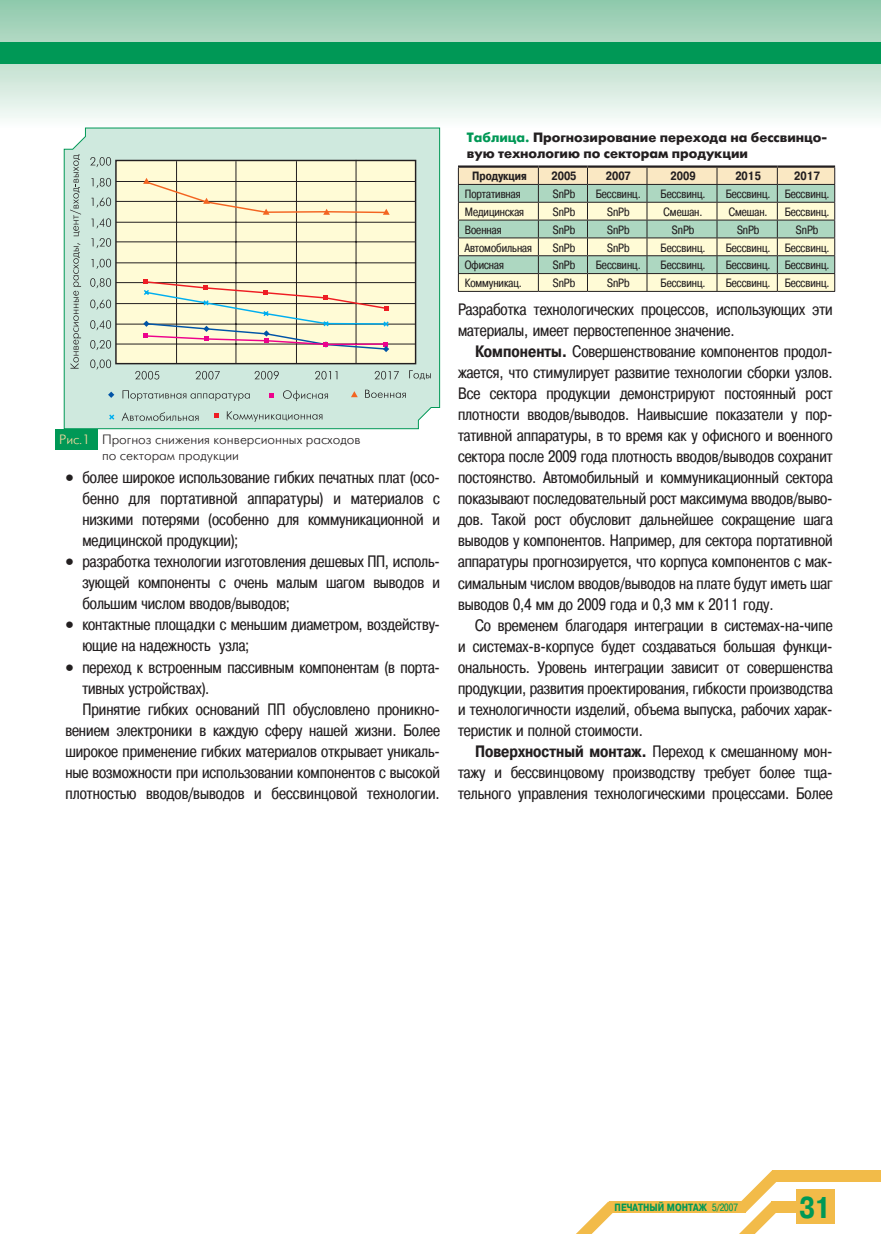
<style>
.page{position:relative;width:881px;height:1234px;background:#fff}
.page>*{position:absolute;margin:0;border:0;box-sizing:border-box;transform-origin:0 0}
.t1{font:700 30px "Pragmatica Cond C";color:#009856}
.t2{font:16.5px/21px "Pragmatica Cond C";color:#231f20;text-align:justify}
.t3{font:700 13.5px/16.2px "Futuris C";color:#231f20}
.t4{font:13.5px/15.8px "Futuris C";color:#231f20}
.t5{font:12px "Pragmatica Cond C";color:#231f20}
.t6{font:700 12px "Pragmatica Cond C";color:#231f20}
.t7{font:700 10.5px "Pragmatica Cond C";color:#009856}
.s1{color:#f9d9a0}
.s2{color:#009856}
.s3{font-weight:700}
.s4{font-weight:400}
.s5{font-weight:400;font-size:8.55px}
</style>
<div class="page">
<div style="left:771px;top:1169px;width:109px;height:11px;background:#f2bb49"></div>
<svg style="left:737px;top:1169px;width:42px;height:64px"></svg>
<div style="left:771px;top:1201px;width:60px;height:11px;background:#f2bb49"></div>
<svg style="left:577px;top:1202px;width:39px;height:31px"></svg>
<div style="left:608px;top:1201px;width:137px;height:11px;background:#f2bb49"></div>
<div style="left:796px;top:1189px;width:38px;height:34px;background:#f2bb49"></div>
<img style="left:0;top:0;width:880px;height:118px">
<div style="left:0;top:43px;width:880px;height:21px;background:#009856"></div>
<div style="left:55px;top:429px;width:43px;height:20px;background:#009856"></div>
<svg style="left:63px;top:127px;width:377px;height:302px;background:#d9e2cc"></svg>
<hr style="left:458px;top:165px;width:80px;height:3px;background:#231f20">
<hr style="left:538px;top:165px;width:49px;height:3px;background:#231f20">
<hr style="left:587px;top:165px;width:59px;height:3px;background:#231f20">
<hr style="left:646px;top:165px;width:70px;height:3px;background:#231f20">
<hr style="left:716px;top:165px;width:61px;height:3px;background:#231f20">
<hr style="left:777px;top:165px;width:57px;height:3px;background:#231f20">
<hr style="left:458px;top:291px;width:80px;height:1px;background:#231f20">
<hr style="left:538px;top:291px;width:49px;height:1px;background:#231f20">
<hr style="left:587px;top:291px;width:59px;height:1px;background:#231f20">
<hr style="left:646px;top:291px;width:70px;height:1px;background:#231f20">
<hr style="left:716px;top:291px;width:61px;height:1px;background:#231f20">
<svg style="left:458px;top:166px;width:377px;height:125px;background:#ccd8bc"></svg>
<hr style="left:777px;top:291px;width:57px;height:1px;background:#231f20">
<p class="t4" style="left:102px;top:431px;width:260px;text-indent:-43px"><span class="s1">Рис.1</span> П рогноз снижения конверсионных расходов по секторам продукции</p>
<p class="t2" style="left:82px;top:467px;width:359px;text-indent:-17px">• более широкое использование гибких печатных плат (осо&shy;бенно для портативной аппаратуры) и материалов с низкими потерями (особенно для коммуникационной и медицинской продукции);</p>
<p class="t2" style="left:82px;top:551px;width:359px;text-indent:-17px">• разработка технологии изготовления дешевых ПП, исполь&shy;зующей компоненты с очень малым шагом выводов и большим числом вводов/выводов;</p>
<p class="t2" style="left:82px;top:614px;width:359px;text-indent:-17px">• контактные площадки с меньшим диаметром, воздейству&shy;ющие на надежность узла;</p>
<p class="t2" style="left:65px;top:656px;width:376px">• переход к встроенным пассивным компонентам (в порта-</p>
<p class="t2" style="left:82px;top:677px;width:128px">тивных устройствах).</p>
<p class="t2" style="left:82px;top:698px;width:359px">Принятие гибких оснований ПП обусловлено проникно-</p>
<p class="t2" style="left:65px;top:719px;width:376px">вением электроники в каждую сферу нашей жизни. Более</p>
<p class="t2" style="left:65px;top:740px;width:376px">широкое применение гибких материалов открывает уникаль-</p>
<p class="t2" style="left:65px;top:761px;width:376px">ные возможности при использовании компонентов с высокой</p>
<p class="t2" style="left:65px;top:782px;width:376px">плотностью вводов/выводов и бессвинцовой технологии.</p>
<p class="t3" style="left:466px;top:129px;width:361px"><span class="s2">Таблица.</span> Прогнозирование перехода на бессвинцо&shy;вую технологию по секторам продукции</p>
<p class="t6" style="left:472px;top:169px;width:56px">Продукция</p>
<p class="t6" style="left:551px;top:169px;width:27px">2005</p>
<p class="t6" style="left:605px;top:169px;width:27px">2007</p>
<p class="t6" style="left:670px;top:169px;width:27px">2009</p>
<p class="t6" style="left:735px;top:169px;width:27px">2015</p>
<p class="t6" style="left:793px;top:169px;width:27px">2017</p>
<p class="t5" style="left:464px;top:187px;width:57px">Портативная</p>
<p class="t5" style="left:552px;top:187px;width:24px">SnPb</p>
<p class="t5" style="left:595px;top:187px;width:46px">Бессвинц.</p>
<p class="t5" style="left:660px;top:187px;width:46px">Бессвинц.</p>
<p class="t5" style="left:725px;top:187px;width:105px">Бессвинц. Бессвинц.</p>
<p class="t5" style="left:464px;top:205px;width:61px">Медицинская</p>
<p class="t5" style="left:552px;top:205px;width:24px">SnPb</p>
<p class="t5" style="left:607px;top:205px;width:24px">SnPb</p>
<p class="t5" style="left:663px;top:205px;width:40px">Смешан.</p>
<p class="t5" style="left:728px;top:205px;width:40px">Смешан.</p>
<p class="t5" style="left:784px;top:205px;width:46px">Бессвинц.</p>
<p class="t5" style="left:464px;top:223px;width:38px">Военная</p>
<p class="t5" style="left:552px;top:223px;width:24px">SnPb</p>
<p class="t5" style="left:607px;top:223px;width:24px">SnPb</p>
<p class="t5" style="left:671px;top:223px;width:24px">SnPb</p>
<p class="t5" style="left:736px;top:223px;width:24px">SnPb</p>
<p class="t5" style="left:795px;top:223px;width:24px">SnPb</p>
<p class="t5" style="left:464px;top:240px;width:69px">Автомобильная</p>
<p class="t5" style="left:552px;top:240px;width:24px">SnPb</p>
<p class="t5" style="left:607px;top:240px;width:24px">SnPb</p>
<p class="t5" style="left:660px;top:240px;width:46px">Бессвинц.</p>
<p class="t5" style="left:725px;top:240px;width:105px">Бессвинц. Бессвинц.</p>
<p class="t5" style="left:464px;top:258px;width:41px">Офисная</p>
<p class="t5" style="left:552px;top:258px;width:24px">SnPb</p>
<p class="t5" style="left:595px;top:258px;width:46px">Бессвинц.</p>
<p class="t5" style="left:660px;top:258px;width:46px">Бессвинц.</p>
<p class="t5" style="left:725px;top:258px;width:105px">Бессвинц. Бессвинц.</p>
<p class="t5" style="left:464px;top:276px;width:59px">Коммуникац.</p>
<p class="t5" style="left:552px;top:276px;width:24px">SnPb</p>
<p class="t5" style="left:607px;top:276px;width:24px">SnPb</p>
<p class="t5" style="left:660px;top:276px;width:46px">Бессвинц.</p>
<p class="t5" style="left:725px;top:276px;width:105px">Бессвинц. Бессвинц.</p>
<p class="t2" style="left:458px;top:299px;width:376px">Разработка технологических процессов, использующих эти материалы, имеет первостепенное значение.</p>
<p class="t2" style="left:458px;top:341px;width:376px;text-indent:17px"><span class="s3">Компоненты.</span> Совершенствование компонентов продол&shy;жается, что стимулирует развитие технологии сборки узлов.<br>Все сектора продукции демонстрируют постоянный рост плотности вводов/выводов. Наивысшие показатели у пор&shy;тативной аппаратуры, в то время как у офисного и военного сектора после 2009 года плотность вводов/выводов сохранит постоянство. Автомобильный и коммуникационный сектора показывают последовательный рост максимума вводов/выво&shy;дов. Такой рост обусловит дальнейшее сокращение шага выводов у компонентов. Например, для сектора портативной аппаратуры прогнозируется, что корпуса компонентов с мак&shy;симальным числом вводов/выводов на плате будут иметь шаг выводов 0,4 мм до 2009 года и 0,3 мм к 2011 году.</p>
<p class="t2" style="left:458px;top:614px;width:376px;text-indent:17px">Со временем благодаря интеграции в системах-на-чипе и системах-в-корпусе будет создаваться большая функци&shy;ональность. Уровень интеграции зависит от совершенства продукции, развития проектирования, гибкости производства и технологичности изделий, объема выпуска, рабочих харак&shy;теристик и полной стоимости.</p>
<p class="t2" style="left:458px;top:740px;width:376px;text-indent:17px"><span class="s3">Поверхностный монтаж.</span> Переход к смешанному мон&shy;тажу и бессвинцовому производству требует более тща&shy;тельного управления технологическими процессами. Более</p>
<p class="t7" style="left:614px;top:1201px;width:125px">ПЕЧАТНЫЙ МОНТАЖ <span class="s4">5</span><span class="s5">/</span><span class="s4">2007</span></p>
<h1 class="t1" style="left:799px;top:1190px;width:34px">31</h1>
</div>
